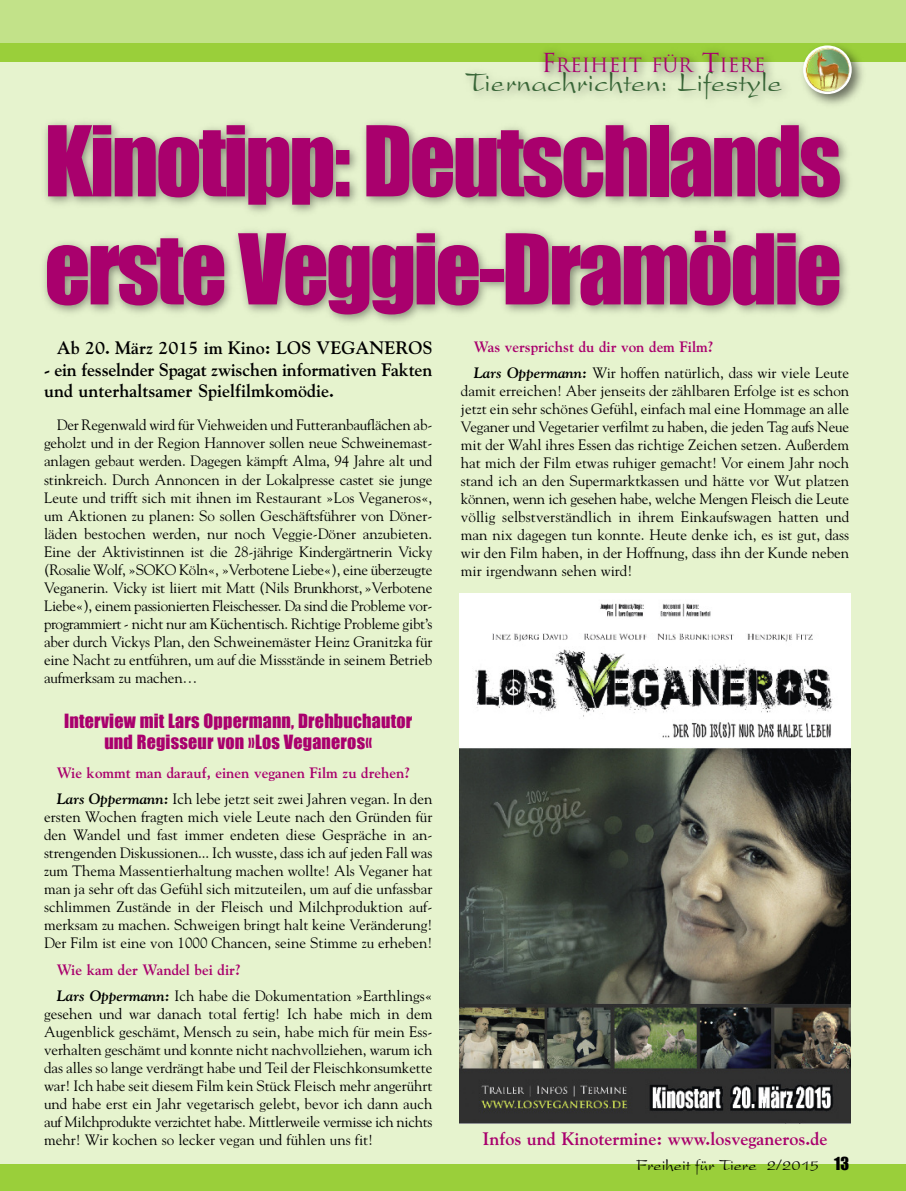
<style>
.page{position:relative;width:906px;height:1191px;background:#fff}
.page>*{position:absolute;margin:0;border:0;box-sizing:border-box;transform-origin:0 0}
.t1{font:90px/108px "Impact";letter-spacing:-.03em;color:#a9006d}
.t2{font:29.1px "President Plain";color:#376536}
.t3{font:19.2px "Trajan";color:#a9006d}
.t4{font:700 18px/21.6px "Goudy";color:#000}
.t5{font:18px/21.6px "Impact";letter-spacing:.01em;color:#a9006d;text-align:center}
.t6{font:700 18px "Goudy";color:#a9006d}
.t7{font:16.5px "President Plain";color:#000}
.t8{font:15px/18px "Goudy";color:#000;text-align:justify}
.t9{font:700 15px/26.2px "Goudy";color:#a9006d}
.s1{font-size:25.5px}
.s2{font-weight:700;color:#a9006d}
.s3{font-weight:700;font-style:italic}
.s4{font-style:italic;color:#000}
.s5{font-weight:400;color:#000}
.s6{font-family:"Impact"}
</style>
<div class="page">
<div style="left:0;top:43px;width:906px;height:1138px;background:#e6f3ce"></div>
<div style="left:0;top:0;width:906px;height:44px;background:#c2e289"></div>
<div style="left:0;top:43px;width:906px;height:18px;background:#9acf3a"></div>
<div style="left:0;top:1164px;width:906px;height:27px;background:#9acf3a"></div>
<img style="left:819px;top:52px;width:51px;height:46px">
<svg style="left:819px;top:45px;width:32px;height:49px;background:#adb277"></svg>
<img style="left:496px;top:47px;width:323px;height:51px">
<img style="left:44px;top:98px;width:807px;height:224px">
<img style="left:459px;top:594px;width:391px;height:529px">
<p class="t3" style="left:541px;top:54px;width:226px"><span class="s1">F</span>REIHEIT FÜR <span class="s1">T</span>IERE</p>
<h2 class="t2" style="left:466px;top:71px;width:318px">Tiernachrichten: Lifestyle</h2>
<h1 class="t1" style="left:44px;top:106px;width:799px">Kinotipp: Deutschlands erste Veggie-Dramödie</h1>
<p class="t4" style="left:57px;top:337px;width:377px">Ab 20. März 2015 im Kino: LOS VEGANEROS</p>
<p class="t4" style="left:44px;top:359px;width:390px">- ein fesselnder Spagat zwischen informativen Fakten und unterhaltsamer Spielfilmkomödie.</p>
<p class="t8" style="left:44px;top:416px;width:390px;text-indent:13px">Der Regenwald wird für Viehweiden und Futteranbauflächen ab&shy;geholzt und in der Region Hannover sollen neue Schweinemast&shy;anlagen gebaut werden. Dagegen kämpft Alma, 94 Jahre alt und stinkreich. Durch Annoncen in der Lokalpresse castet sie junge Leute und trifft sich mit ihnen im Restaurant »Los Veganeros«, um Aktionen zu planen: So sollen Geschäftsführer von Döner&shy;läden bestochen werden, nur noch Veggie-Döner anzubieten.<br>Eine der Aktivistinnen ist die 28-jährige Kindergärtnerin Vicky (Rosalie Wolf, »SOKO Köln«, »Verbotene Liebe«), eine überzeugte Veganerin. Vicky ist liiert mit Matt (Nils Brunkhorst, »Verbotene Liebe«), einem passionierten Fleischesser. Da sind die Probleme vor&shy;programmiert - nicht nur am Küchentisch. Richtige Probleme gibt’s aber durch Vickys Plan, den Schweinemäster Heinz Granitzka für eine Nacht zu entführen, um auf die Missstände in seinem Betrieb aufmerksam zu machen…</p>
<p class="t8" style="left:474px;top:334px;width:377px;line-height:26.2px"><span class="s2">Was versprichst du dir von dem Film?<br></span><span class="s3">Lars Oppermann:</span> Wir hoffen natürlich, dass wir viele Leute</p>
<p class="t8" style="left:461px;top:382px;width:390px">damit erreichen! Aber jenseits der zählbaren Erfolge ist es schon jetzt ein sehr schönes Gefühl, einfach mal eine Hommage an alle Veganer und Vegetarier verfilmt zu haben, die jeden Tag aufs Neue mit der Wahl ihres Essen das richtige Zeichen setzen. Außerdem hat mich der Film etwas ruhiger gemacht! Vor einem Jahr noch stand ich an den Supermarktkassen und hätte vor Wut platzen können, wenn ich gesehen habe, welche Mengen Fleisch die Leute völlig selbstverständlich in ihrem Einkaufswagen hatten und man nix dagegen tun konnte. Heute denke ich, es ist gut, dass wir den Film haben, in der Hoffnung, dass ihn der Kunde neben mir irgendwann sehen wird!</p>
<p class="t5" style="left:64px;top:709px;width:349px">Interview mit Lars Oppermann, Drehbuchautor und Regisseur von »Los Veganeros«</p>
<p class="t9" style="left:57px;top:759px;width:377px">Wie kommt man darauf, einen veganen Film zu drehen?<br><span class="s4">Lars Oppermann:</span> <span class="s5">Ich lebe jetzt seit zwei Jahren vegan. In den</span></p>
<p class="t8" style="left:44px;top:808px;width:390px">ersten Wochen fragten mich viele Leute nach den Gründen für den Wandel und fast immer endeten diese Gespräche in an&shy;strengenden Diskussionen... Ich wusste, dass ich auf jeden Fall was zum Thema Massentierhaltung machen wollte! Als Veganer hat man ja sehr oft das Gefühl sich mitzuteilen, um auf die unfassbar schlimmen Zustände in der Fleisch und Milchproduktion auf&shy;merksam zu machen. Schweigen bringt halt keine Veränderung!<br>Der Film ist eine von 1000 Chancen, seine Stimme zu erheben!</p>
<p class="t8" style="left:57px;top:956px;width:377px;line-height:26.2px"><span class="s2">Wie kam der Wandel bei dir?<br></span><span class="s3">Lars Oppermann:</span> Ich habe die Dokumentation »Earthlings«</p>
<p class="t8" style="left:44px;top:1004px;width:390px">gesehen und war danach total fertig! Ich habe mich in dem Augenblick geschämt, Mensch zu sein, habe mich für mein Ess&shy;verhalten geschämt und konnte nicht nachvollziehen, warum ich das alles so lange verdrängt habe und Teil der Fleischkonsumkette war! Ich habe seit diesem Film kein Stück Fleisch mehr angerührt und habe erst ein Jahr vegetarisch gelebt, bevor ich dann auch auf Milchprodukte verzichtet habe. Mittlerweile vermisse ich nichts mehr! Wir kochen so lecker vegan und fühlen uns fit!</p>
<p class="t6" style="left:482px;top:1128px;width:347px">Infos und Kinotermine: www.losveganeros.de</p>
<p class="t7" style="left:636px;top:1159px;width:214px">Freiheit für Tiere 2/2015 <span class="s6">13</span></p>
</div>
